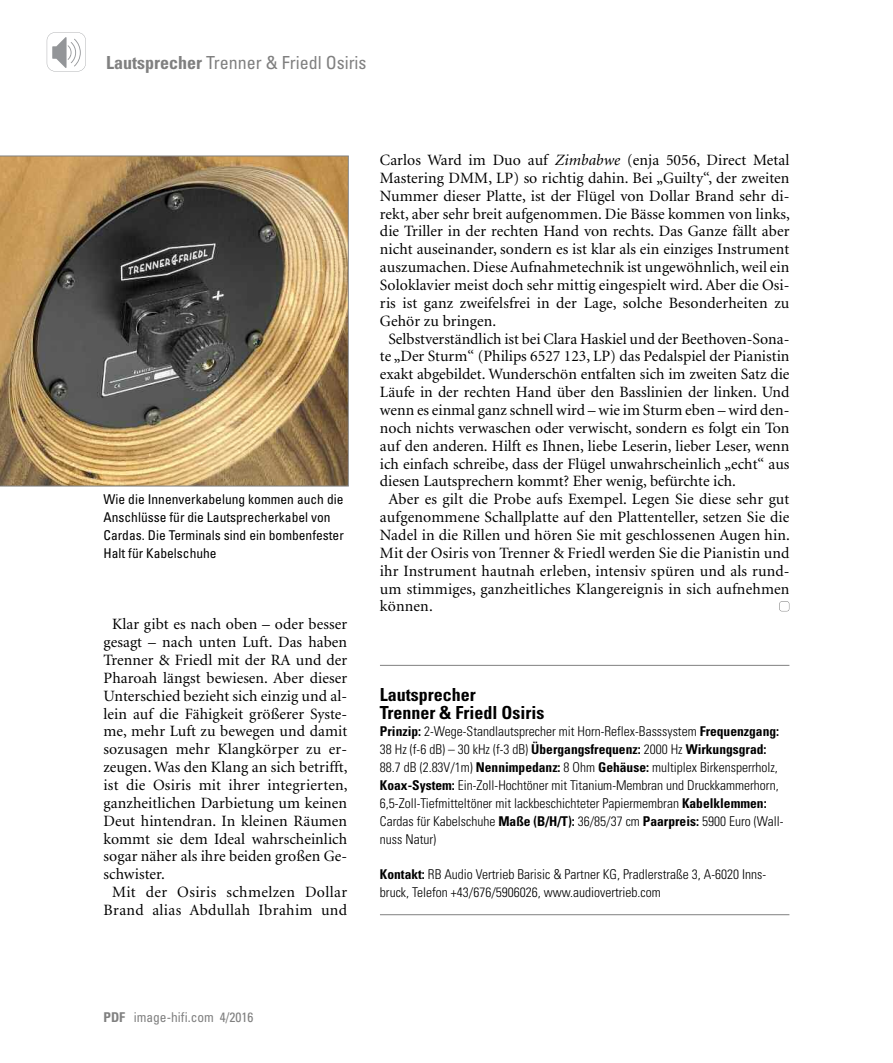
<style>
.page{position:relative;width:893px;height:1063px;background:#fff}
.page>*{position:absolute;margin:0;border:0;box-sizing:border-box;transform-origin:0 0}
.t1{font:condensed 18px "Univers";color:#808080}
.t2{font:700 condensed 18px/17.9px "Univers";color:#000}
.t3{font:15.75px "Minion";letter-spacing:.005em;color:#000}
.t4{font:15.75px "Minion";letter-spacing:.025em;color:#000}
.t5{font:300 condensed 13.5px/17.9px "Univers";color:#000}
.t6{font:condensed 13.5px/17.9px "Univers";color:#000}
.t7{font:condensed 13.5px "Univers";color:#808080}
.s1{font-weight:700}
.s2{font-style:italic}
</style>
<div class="page">
<svg style="left:47px;top:32px;width:39px;height:39px"></svg>
<div style="left:779px;top:601px;width:10px;height:10px;border:1px solid #808080;border-radius:3px"></div>
<hr style="left:380px;top:665px;width:409px;height:1px;background:#808080">
<hr style="left:380px;top:914px;width:409px;height:1px;background:#808080">
<img style="left:0;top:156px;width:349px;height:330px">
<p class="t1" style="left:106px;top:51px;width:262px"><span class="s1">Lautsprecher</span> Trenner &amp; Friedl Osiris</p>
<p class="t6" style="left:104px;top:490px;width:242px">Wie die Innenverkabelung kommen auch die Anschlüsse für die Lautsprecherkabel von Cardas. Die Terminals sind ein bombenfester Halt für Kabelschuhe</p>
<p class="t3" style="left:112px;top:617px;width:237px">Klar gibt es nach oben – oder besser</p>
<p class="t3" style="left:104px;top:634px;width:245px">gesagt – nach unten Luft. Das haben</p>
<p class="t3" style="left:104px;top:652px;width:245px">Trenner &amp; Friedl mit der RA und der</p>
<p class="t3" style="left:104px;top:670px;width:245px">Pharoah längst bewiesen. Aber dieser</p>
<p class="t3" style="left:104px;top:688px;width:245px">Unterschied bezieht sich einzig und al-</p>
<p class="t3" style="left:104px;top:706px;width:245px">lein auf die Fähigkeit größerer Syste-</p>
<p class="t3" style="left:104px;top:724px;width:245px">me, mehr Luft zu bewegen und damit</p>
<p class="t3" style="left:104px;top:742px;width:245px">sozusagen mehr Klangkörper zu er-</p>
<p class="t3" style="left:104px;top:759px;width:246px">zeugen. Was den Klang an sich betrifft,</p>
<p class="t3" style="left:104px;top:777px;width:246px">ist die Osiris mit ihrer integrierten,</p>
<p class="t3" style="left:104px;top:795px;width:245px">ganzheitlichen Darbietung um keinen</p>
<p class="t3" style="left:104px;top:813px;width:245px">Deut hintendran. In kleinen Räumen</p>
<p class="t3" style="left:104px;top:831px;width:245px">kommt sie dem Ideal wahrscheinlich</p>
<p class="t3" style="left:104px;top:849px;width:245px">sogar näher als ihre beiden großen Ge-</p>
<p class="t3" style="left:104px;top:867px;width:63px">schwister.</p>
<p class="t4" style="left:112px;top:884px;width:237px">Mit der Osiris schmelzen Dollar</p>
<p class="t4" style="left:104px;top:902px;width:245px">Brand alias Abdullah Ibrahim und</p>
<p class="t3" style="left:380px;top:152px;width:411px">Carlos Ward im Duo auf <span class="s2">Zimbabwe</span> (enja 5056, Direct Metal</p>
<p class="t3" style="left:380px;top:170px;width:411px">Mastering DMM, LP) so richtig dahin. Bei „Guilty“, der zweiten</p>
<p class="t3" style="left:380px;top:188px;width:411px">Nummer dieser Platte, ist der Flügel von Dollar Brand sehr di-</p>
<p class="t3" style="left:380px;top:206px;width:411px">rekt, aber sehr breit aufgenommen. Die Bässe kommen von links,</p>
<p class="t3" style="left:380px;top:224px;width:411px">die Triller in der rechten Hand von rechts. Das Ganze fällt aber</p>
<p class="t3" style="left:380px;top:241px;width:411px">nicht auseinander, sondern es ist klar als ein einziges Instrument</p>
<p class="t3" style="left:380px;top:259px;width:411px">auszumachen. Diese Aufnahmetechnik ist ungewöhnlich,weil ein</p>
<p class="t3" style="left:380px;top:277px;width:411px">Soloklavier meist doch sehr mittig eingespielt wird. Aber die Osi-</p>
<p class="t3" style="left:380px;top:295px;width:411px">ris ist ganz zweifelsfrei in der Lage, solche Besonderheiten zu</p>
<p class="t3" style="left:380px;top:313px;width:118px">Gehör zu bringen.</p>
<p class="t3" style="left:388px;top:331px;width:402px">Selbstverständlich ist bei Clara Haskiel und der Beethoven-Sona-</p>
<p class="t3" style="left:380px;top:349px;width:411px">te „Der Sturm“ (Philips 6527 123, LP) das Pedalspiel der Pianistin</p>
<p class="t3" style="left:380px;top:366px;width:411px">exakt abgebildet. Wunderschön entfalten sich im zweiten Satz die</p>
<p class="t3" style="left:380px;top:384px;width:411px">Läufe in der rechten Hand über den Basslinien der linken. Und</p>
<p class="t3" style="left:380px;top:402px;width:411px">wenn es einmal ganz schnell wird – wie im Sturm eben – wird den-</p>
<p class="t3" style="left:380px;top:420px;width:411px">noch nichts verwaschen oder verwischt, sondern es folgt ein Ton</p>
<p class="t3" style="left:380px;top:438px;width:411px">auf den anderen. Hilft es Ihnen, liebe Leserin, lieber Leser, wenn</p>
<p class="t3" style="left:380px;top:456px;width:411px">ich einfach schreibe, dass der Flügel unwahrscheinlich „echt“ aus</p>
<p class="t3" style="left:380px;top:474px;width:358px">diesen Lautsprechern kommt? Eher wenig, befürchte ich.</p>
<p class="t3" style="left:388px;top:491px;width:402px">Aber es gilt die Probe aufs Exempel. Legen Sie diese sehr gut</p>
<p class="t3" style="left:380px;top:509px;width:411px">aufgenommene Schallplatte auf den Plattenteller, setzen Sie die</p>
<p class="t3" style="left:380px;top:527px;width:411px">Nadel in die Rillen und hören Sie mit geschlossenen Augen hin.</p>
<p class="t3" style="left:380px;top:545px;width:411px">Mit der Osiris von Trenner &amp; Friedl werden Sie die Pianistin und</p>
<p class="t3" style="left:380px;top:563px;width:411px">ihr Instrument hautnah erleben, intensiv spüren und als rund-</p>
<p class="t3" style="left:380px;top:581px;width:411px">um stimmiges, ganzheitliches Klangereignis in sich aufnehmen</p>
<p class="t3" style="left:380px;top:599px;width:54px">können.</p>
<p class="t2" style="left:380px;top:685px;width:166px">Lautsprecher<br>Trenner &amp; Friedl Osiris</p>
<p class="t5" style="left:380px;top:723px;width:405px"><span class="s1">Prinzip:</span> 2-Wege-Standlautsprecher mit Horn-Reflex-Basssystem <span class="s1">Frequenzgang:<br></span>38 Hz (f-6 dB) – 30 kHz (f-3 dB) <span class="s1">Übergangsfrequenz:</span> 2000 Hz <span class="s1">Wirkungsgrad:<br></span>88.7 dB (2.83V/1m) <span class="s1">Nennimpedanz:</span> 8 Ohm <span class="s1">Gehäuse:</span> multiplex Birkensperrholz, <span class="s1">Koax-System:</span> Ein-Zoll-Hochtöner mit Titanium-Membran und Druckkammerhorn, 6,5-Zoll-Tiefmitteltöner mit lackbeschichteter Papiermembran <span class="s1">Kabelklemmen:<br></span>Cardas für Kabelschuhe <span class="s1">Maße (B/H/T):</span> 36/85/37 cm <span class="s1">Paarpreis:</span> 5900 Euro (Wall&shy;nuss Natur)</p>
<p class="t5" style="left:380px;top:865px;width:388px"><span class="s1">Kontakt:</span> RB Audio Vertrieb Barisic &amp; Partner KG, Pradlerstraße 3, A-6020 Inns&shy;bruck, Telefon +43/676/5906026, www.audiovertrieb.com</p>
<p class="t7" style="left:104px;top:1009px;width:152px"><span class="s1">PDF</span> image-hifi.com 4/2016</p>
</div>
